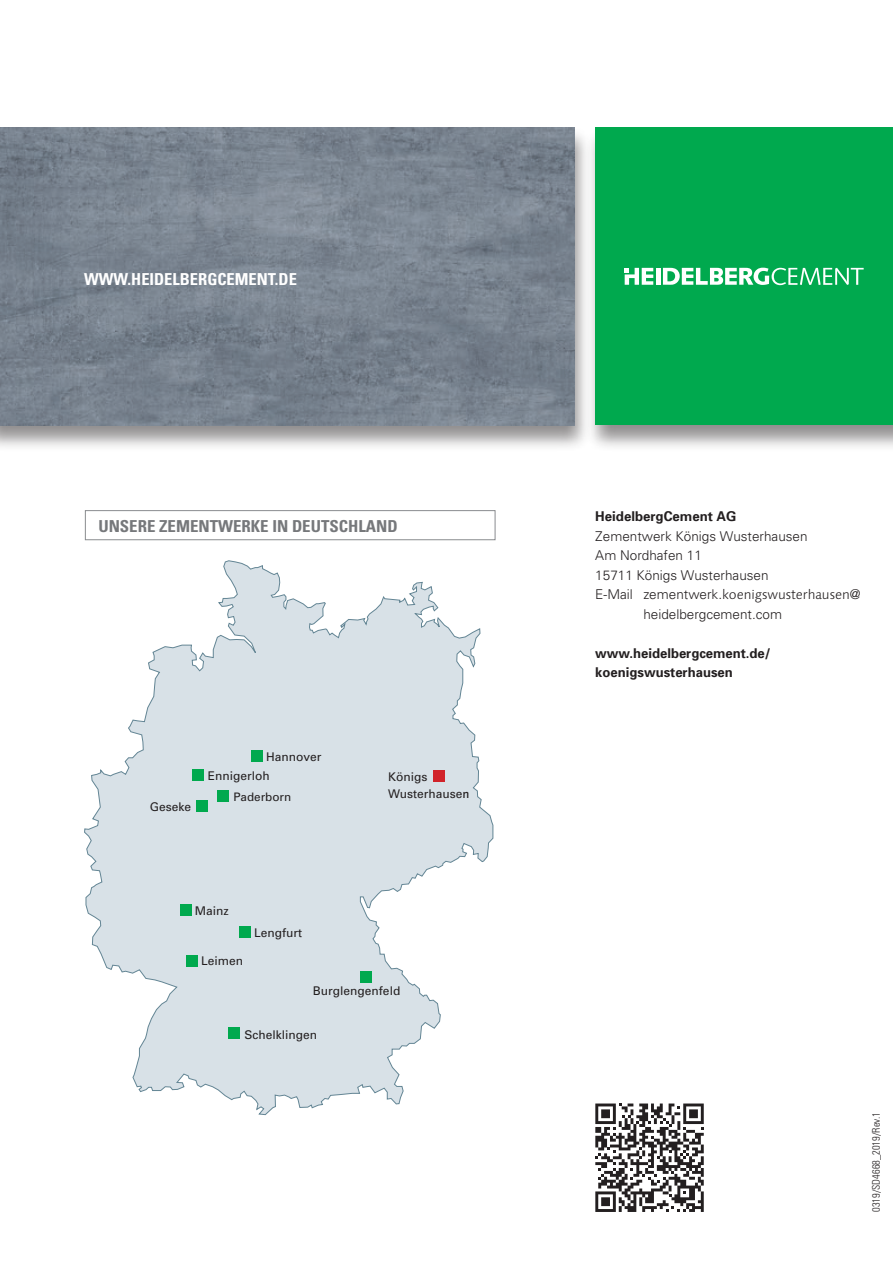
<style>
.page{position:relative;width:893px;height:1263px;background:#fff}
.page>*{position:absolute;margin:0;border:0;box-sizing:border-box;transform-origin:0 0}
.t1{font:700 condensed 16.5px "Univers";color:#76787b}
.t2{font:700 condensed 16.5px "Univers";color:#fff}
.t3{font:300 13.5px/19.5px "Univers";color:#231f20}
.t4{font:700 13.5px/19.5px "Univers";color:#231f20}
.t5{font:300 13.5px "Linotype Syntax";color:#231f20}
.t6{font:12px/17px "Univers";color:#231f20}
.t7{font:11.7px "Univers";color:#231f20}
.t8{font:300 condensed 10.5px "Univers";color:#231f20}
.s1{font-family:"Linotype Syntax";font-weight:500}
.s2{font-family:"Univers"}
</style>
<div class="page">
<div style="left:0;top:125px;width:591px;height:327px;background:#231f20;opacity:.5"></div>
<img style="left:0;top:128px;width:574px;height:297px">
<div style="left:584px;top:125px;width:309px;height:327px;background:#231f20;opacity:.5"></div>
<div style="left:595px;top:128px;width:298px;height:297px;background:#00a94e"></div>
<div style="left:85px;top:510px;width:410px;height:30px;border:1px solid #8a8c8f"></div>
<svg style="left:84px;top:560px;width:410px;height:555px"></svg>
<div style="left:218px;top:791px;width:11px;height:11px;background:#00a94e"></div>
<div style="left:433px;top:770px;width:11px;height:11px;background:#d1232a"></div>
<div style="left:180px;top:905px;width:11px;height:11px;background:#00a94e"></div>
<div style="left:239px;top:926px;width:11px;height:11px;background:#00a94e"></div>
<div style="left:186px;top:955px;width:11px;height:11px;background:#00a94e"></div>
<div style="left:361px;top:971px;width:11px;height:11px;background:#00a94e"></div>
<div style="left:229px;top:1028px;width:11px;height:11px;background:#00a94e"></div>
<div style="left:197px;top:800px;width:11px;height:11px;background:#00a94e"></div>
<div style="left:251px;top:751px;width:11px;height:11px;background:#00a94e"></div>
<div style="left:193px;top:770px;width:11px;height:11px;background:#00a94e"></div>
<svg style="left:663px;top:268px;width:201px;height:17px"></svg>
<svg style="left:625px;top:268px;width:28px;height:17px"></svg>
<hr style="left:656px;top:268px;width:4px;height:17px;background:#fff">
<svg style="left:595px;top:1103px;width:109px;height:109px"></svg>
<h1 class="t2" style="left:84px;top:269px;width:214px">WWW.HEIDELBERGCEMENT.DE</h1>
<h1 class="t1" style="left:98px;top:516px;width:301px">UNSERE ZEMENTWERKE IN DEUTSCHLAND</h1>
<p class="t6" style="left:150px;top:798px;width:43px">Geseke</p>
<p class="t6" style="left:208px;top:747px;width:115px;line-height:19px;text-indent:58px">Hannover<br>Ennigerloh</p>
<p class="t7" style="left:233px;top:789px;width:59px">Paderborn</p>
<p class="t6" style="left:195px;top:902px;width:35px">Mainz</p>
<p class="t6" style="left:201px;top:952px;width:44px">Leimen</p>
<p class="t6" style="left:254px;top:924px;width:49px">Lengfurt</p>
<p class="t6" style="left:388px;top:768px;width:83px">Königs<br>Wusterhause<span class="s1">n</span></p>
<p class="t6" style="left:313px;top:982px;width:89px">Burglengenfeld</p>
<p class="t6" style="left:244px;top:1026px;width:74px">Schelklingen</p>
<p class="t4" style="left:595px;top:506px;width:143px">HeidelbergCement AG</p>
<p class="t3" style="left:595px;top:526px;width:214px">Zementwerk Königs Wusterhausen<br>Am Nordhafen 11<br>15711 Königs Wusterhausen</p>
<p class="t5" style="left:595px;top:587px;width:267px"><span class="s2">E-Mail zementwerk.</span>koenigswusterhausen<span class="s2">@</span></p>
<p class="t3" style="left:643px;top:604px;width:140px">heidelbergcement.com</p>
<p class="t4" style="left:595px;top:643px;width:177px">www.heidelbergcement.de/ koenigswusterhausen</p>
<p class="t8" style="left:870px;top:1212px;width:101px;rotate:-90deg">0319/SD4668_2019/Rev.1</p>
</div>
